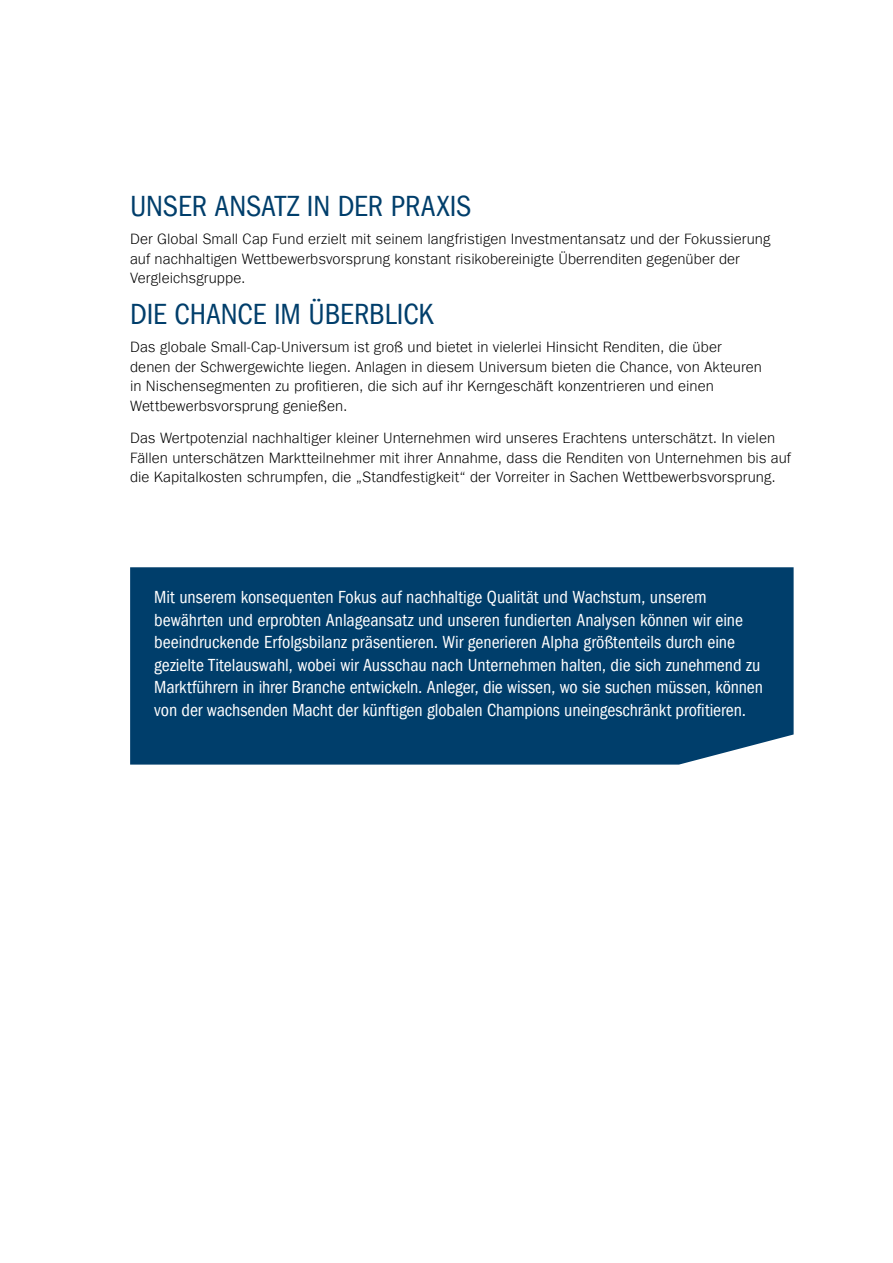
<style>
.page{position:relative;width:893px;height:1263px;background:#fff}
.page>*{position:absolute;margin:0;border:0;box-sizing:border-box;transform-origin:0 0}
.t1{font:condensed 30px "ITC Frank Gofor Ameriprise";letter-spacing:-.005em;color:#003e6b}
.t2{font:condensed 18px/22.5px "ITC Frank Gofor Ameriprise";letter-spacing:-.005em;color:#fff}
.t3{font:300 15px/19.5px "ITC Frank Gofor Ameriprise";letter-spacing:.005em;color:#000}
</style>
<div class="page">
<div style="left:130px;top:567px;width:664px;height:198px;background:#003e6b"></div>
<h1 class="t1" style="left:130px;top:189px;width:343px">UNSER ANSATZ IN DER PRAXIS</h1>
<p class="t3" style="left:130px;top:229px;width:642px">Der Global Small Cap Fund erzielt mit seinem langfristigen Investmentansatz und der Fokussierung auf nachhaltigen Wettbewerbsvorsprung konstant risikobereinigte Überrenditen gegenüber der<br>Vergleichsgruppe.</p>
<h1 class="t1" style="left:130px;top:298px;width:305px">DIE CHANCE IM ÜBERBLICK</h1>
<p class="t3" style="left:130px;top:338px;width:633px">Das globale Small-Cap-Universum ist groß und bietet in vielerlei Hinsicht Renditen, die über denen der Schwergewichte liegen. Anlagen in diesem Universum bieten die Chance, von Akteuren in Nischensegmenten zu profitieren, die sich auf ihr Kerngeschäft konzentrieren und einen Wettbewerbsvorsprung genießen.</p>
<p class="t3" style="left:130px;top:429px;width:662px">Das Wertpotenzial nachhaltiger kleiner Unternehmen wird unseres Erachtens unterschätzt. In vielen<br>Fällen unterschätzen Marktteilnehmer mit ihrer Annahme, dass die Renditen von Unternehmen bis auf die Kapitalkosten schrumpfen, die „Standfestigkeit“ der Vorreiter in Sachen Wettbewerbsvorsprung.</p>
<p class="t2" style="left:154px;top:586px;width:610px">Mit unserem konsequenten Fokus auf nachhaltige Qualität und Wachstum, unserem bewährten und erprobten Anlageansatz und unseren fundierten Analysen können wir eine beeindruckende Erfolgsbilanz präsentieren. Wir generieren Alpha größtenteils durch eine gezielte Titelauswahl, wobei wir Ausschau nach Unternehmen halten, die sich zunehmend zu Marktführern in ihrer Branche entwickeln. Anleger, die wissen, wo sie suchen müssen, können von der wachsenden Macht der künftigen globalen Champions uneingeschränkt profitieren.</p>
</div>
